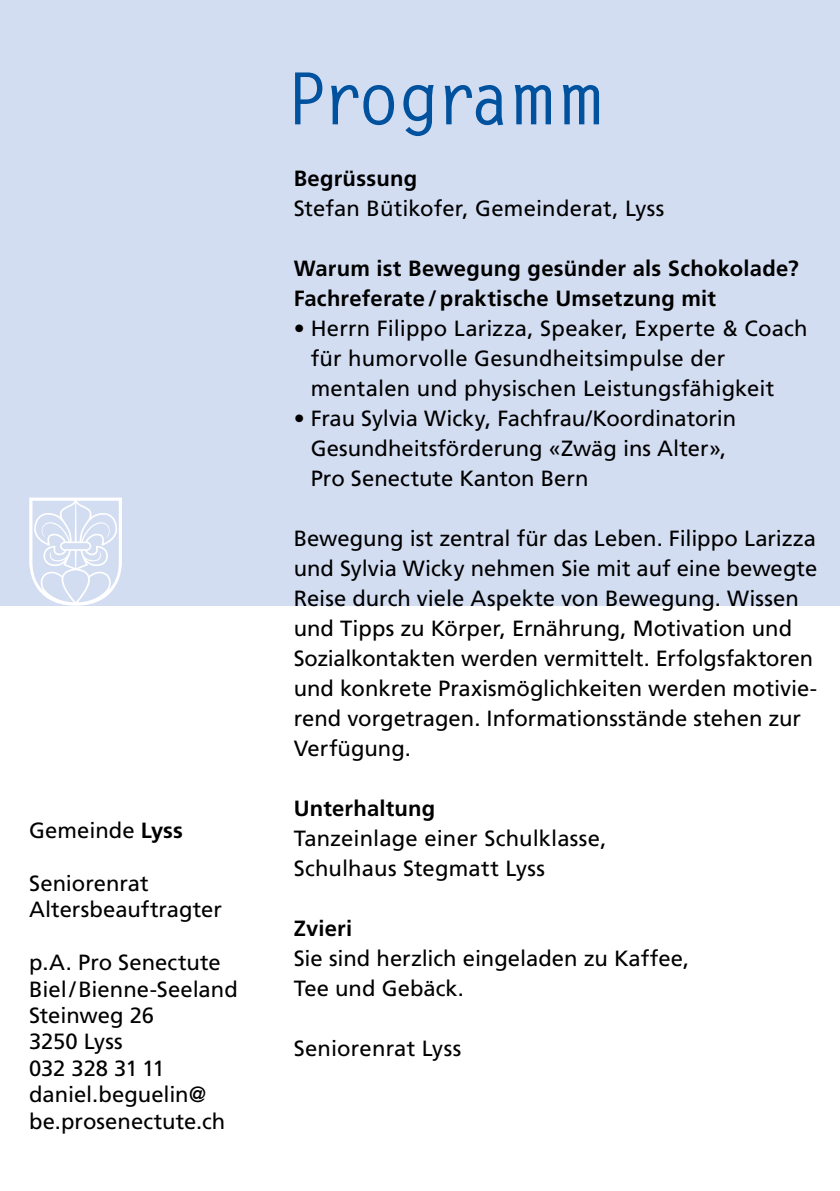
<style>
.page{position:relative;width:840px;height:1191px;background:#fff}
.page>*{position:absolute;margin:0;border:0;box-sizing:border-box;transform-origin:0 0}
.t1{font:700 72px "Letter Gothic Std";letter-spacing:-.075em;color:#00519e}
.t2{font:22px/30px "Frutiger LT Pro";color:#000}
.t3{font:700 22px/30px "Frutiger LT Pro";letter-spacing:.01em;color:#000}
.s1{font-weight:700}
</style>
<div class="page">
<div style="left:0;top:0;width:839px;height:605px;background:#d3ddf2"></div>
<svg style="left:29px;top:497px;width:93px;height:108px"></svg>
<p class="t2" style="left:29px;top:815px;width:155px">Gemeinde <span class="s1">Lyss</span></p>
<p class="t2" style="left:29px;top:870px;width:194px;line-height:26.4px">Seniorenrat<br>Altersbeauftragter</p>
<p class="t2" style="left:29px;top:949px;width:210px;line-height:26.4px">p.A. Pro Senectute<br>Biel/Bienne-Seeland<br>Steinweg 26<br>3250 Lyss<br>032 328 31 11 daniel.beguelin@ be.prosenectute.ch</p>
<h1 class="t1" style="left:285px;top:54px;width:318px">Programm</h1>
<p class="t3" style="left:293px;top:163px;width:125px">Begrüssung</p>
<p class="t2" style="left:293px;top:193px;width:372px">Stefan Bütikofer, Gemeinderat, Lyss</p>
<p class="t3" style="left:293px;top:253px;width:506px">Warum ist Bewegung gesünder als Schokolade?<br>Fachreferate /praktische Umsetzung mit</p>
<p class="t2" style="left:310px;top:313px;width:498px;text-indent:-17px">• Herrn Filippo Larizza, Speaker, Experte &amp; Coach für humorvolle Gesundheitsimpulse der mentalen und physischen Leistungsfähigkeit</p>
<p class="t2" style="left:310px;top:403px;width:427px;text-indent:-17px">• Frau Sylvia Wicky, Fachfrau/Koordinatorin<br>Gesundheitsförderung «Zwäg ins Alter»,<br>Pro Senectute Kanton Bern</p>
<p class="t2" style="left:293px;top:523px;width:524px">Bewegung ist zentral für das Leben. Filippo Larizza und Sylvia Wicky nehmen Sie mit auf eine bewegte Reise durch viele Aspekte von Bewegung. Wissen und Tipps zu Körper, Ernährung, Motivation und Sozialkontakten werden vermittelt. Erfolgsfaktoren und konkrete Praxismöglichkeiten werden motivie&shy;rend vorgetragen. Informationsstände stehen zur Verfügung.</p>
<p class="t3" style="left:293px;top:793px;width:143px">Unterhaltung</p>
<p class="t2" style="left:293px;top:823px;width:314px">Tanzeinlage einer Schulklasse,<br>Schulhaus Stegmatt Lyss</p>
<p class="t3" style="left:293px;top:913px;width:60px">Zvieri</p>
<p class="t2" style="left:293px;top:943px;width:396px">Sie sind herzlich eingeladen zu Kaffee,<br>Tee und Gebäck.</p>
<p class="t2" style="left:293px;top:1033px;width:169px">Seniorenrat Lyss</p>
</div>
